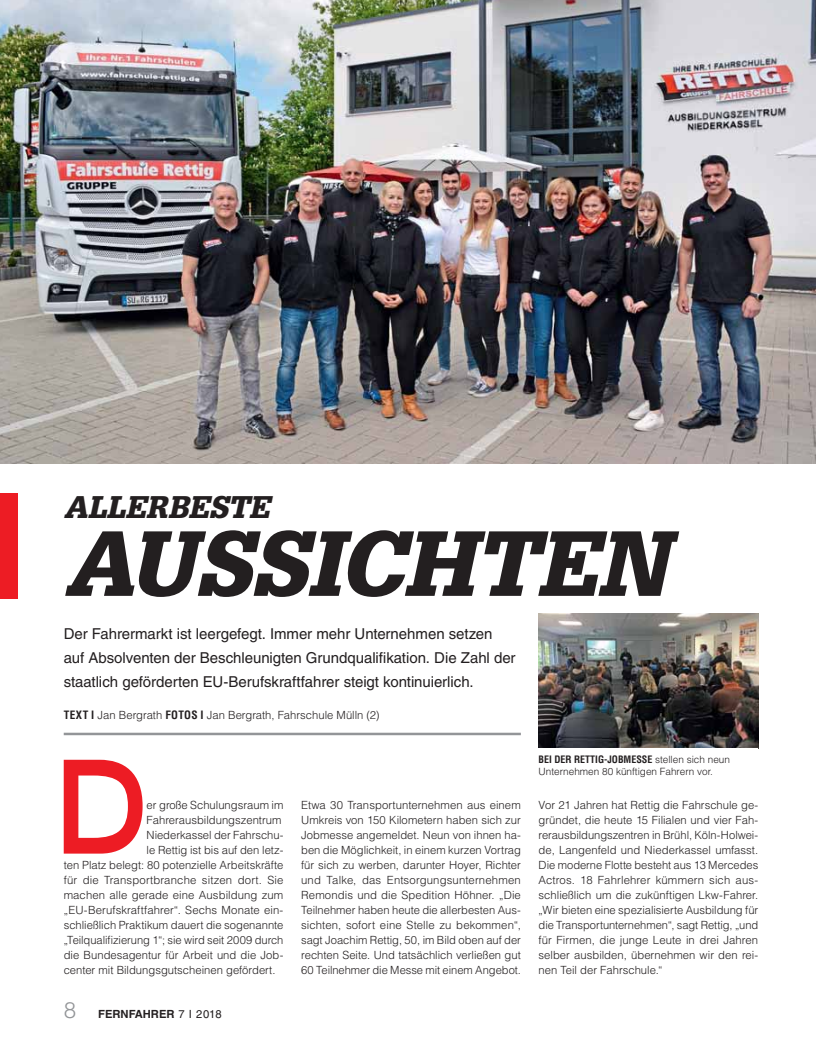
<style>
.page{position:relative;width:817px;height:1057px;background:#fff}
.page>*{position:absolute;margin:0;border:0;box-sizing:border-box;transform-origin:0 0}
.t1{font:700 expanded 129px "Trade Gothic LT Std";color:#ed1c24;scale:.8 1}
.t2{font:italic 900 90px "Glypha LT Std";color:#231f20}
.t3{font:italic 900 30.5px "Glypha LT Std";letter-spacing:.01em;color:#231f20}
.t4{font:300 22.5px "Helvetica LT Std";color:#939598}
.t5{font:15px/23.8px "Helvetica LT Std";letter-spacing:-.005em;color:#231f20}
.t6{font:300 11.25px/15px "Helvetica LT Std";color:#231f20;text-align:justify}
.t7{font:700 11.25px "Helvetica LT Std";color:#231f20}
.t8{font:300 10px/12.5px "Helvetica LT Std";color:#231f20}
.s1{font-weight:700;font-stretch:condensed}
.s2{font-weight:400}
</style>
<div class="page">
<img style="left:0;top:0;width:815px;height:463px">
<hr style="left:64px;top:732px;width:457px;height:3px;background:#939598">
<div style="left:0;top:493px;width:18px;height:105px;background:#ed1c24"></div>
<img style="left:539px;top:613px;width:219px;height:135px">
<h3 class="t3" style="left:64px;top:489px;width:207px">ALLERBESTE</h3>
<h2 class="t2" style="left:64px;top:512px;width:605px">AUSSICHTEN</h2>
<h3 class="t5" style="left:64px;top:624px;width:453px">Der Fahrermarkt ist leergefegt. Immer mehr Unternehmen setzen auf Absolventen der Beschleunigten Grundqualifikation. Die Zahl der staatlich geförderten EU-Berufskraftfahrer steigt kontinuierlich.</h3>
<p class="t6" style="left:64px;top:708px;width:317px"><span class="s1">TEXT I</span> Jan Bergrath <span class="s1">FOTOS I</span> Jan Bergrath, Fahrschule Mülln (2)</p>
<h1 class="t1" style="left:55px;top:733px;width:116px">D</h1>
<p class="t6" style="left:147px;top:798px;width:138px">er große Schulungsraum im</p>
<p class="t6" style="left:147px;top:813px;width:136px">Fahrerausbildungszentrum</p>
<p class="t6" style="left:147px;top:828px;width:138px">Niederkassel der Fahrschu-</p>
<p class="t6" style="left:147px;top:843px;width:138px">le Rettig ist bis auf den letz-</p>
<p class="t6" style="left:64px;top:858px;width:221px">ten Platz belegt: 80 potenzielle Arbeitskräfte</p>
<p class="t6" style="left:64px;top:873px;width:221px">für die Transportbranche sitzen dort. Sie</p>
<p class="t6" style="left:64px;top:888px;width:221px">machen alle gerade eine Ausbildung zum</p>
<p class="t6" style="left:64px;top:903px;width:221px">„EU-Berufskraftfahrer“. Sechs Monate ein-</p>
<p class="t6" style="left:64px;top:918px;width:221px">schließlich Praktikum dauert die sogenannte</p>
<p class="t6" style="left:64px;top:933px;width:221px">„Teilqualifizierung 1“; sie wird seit 2009 durch</p>
<p class="t6" style="left:64px;top:948px;width:221px">die Bundesagentur für Arbeit und die Job-</p>
<p class="t6" style="left:64px;top:963px;width:213px">center mit Bildungsgutscheinen gefördert.</p>
<h3 class="t4" style="left:64px;top:1002px;width:14px">8</h3>
<p class="t7" style="left:98px;top:1010px;width:125px">FERNFAHRER <span class="s2">7 I 2018</span></p>
<p class="t8" style="left:539px;top:754px;width:193px"><span class="s1">BEI DER RETTIG-JOBMESSE</span> stellen sich neun<br>Unternehmen 80 künftigen Fahrern vor.</p>
<p class="t6" style="left:301px;top:798px;width:221px">Etwa 30 Transportunternehmen aus einem Umkreis von 150 Kilometern haben sich zur Jobmesse angemeldet. Neun von ihnen ha&shy;ben die Möglichkeit, in einem kurzen Vortrag für sich zu werben, darunter Hoyer, Richter und Talke, das Entsorgungsunternehmen Remondis und die Spedition Höhner. „Die Teilnehmer haben heute die allerbesten Aus&shy;sichten, sofort eine Stelle zu bekommen“, sagt Joachim Rettig, 50, im Bild oben auf der rechten Seite. Und tatsächlich verließen gut 60 Teilnehmer die Messe mit einem Angebot.</p>
<p class="t6" style="left:539px;top:798px;width:221px">Vor 21 Jahren hat Rettig die Fahrschule ge&shy;gründet, die heute 15 Filialen und vier Fah&shy;rerausbildungszentren in Brühl, Köln-Holwei&shy;de, Langenfeld und Niederkassel umfasst.<br>Die moderne Flotte besteht aus 13 Mercedes Actros. 18 Fahrlehrer kümmern sich aus&shy;schließlich um die zukünftigen Lkw-Fahrer. „Wir bieten eine spezialisierte Ausbildung für die Transportunternehmen“, sagt Rettig, „und für Firmen, die junge Leute in drei Jahren selber ausbilden, übernehmen wir den rei&shy;nen Teil der Fahrschule.“</p>
</div>
